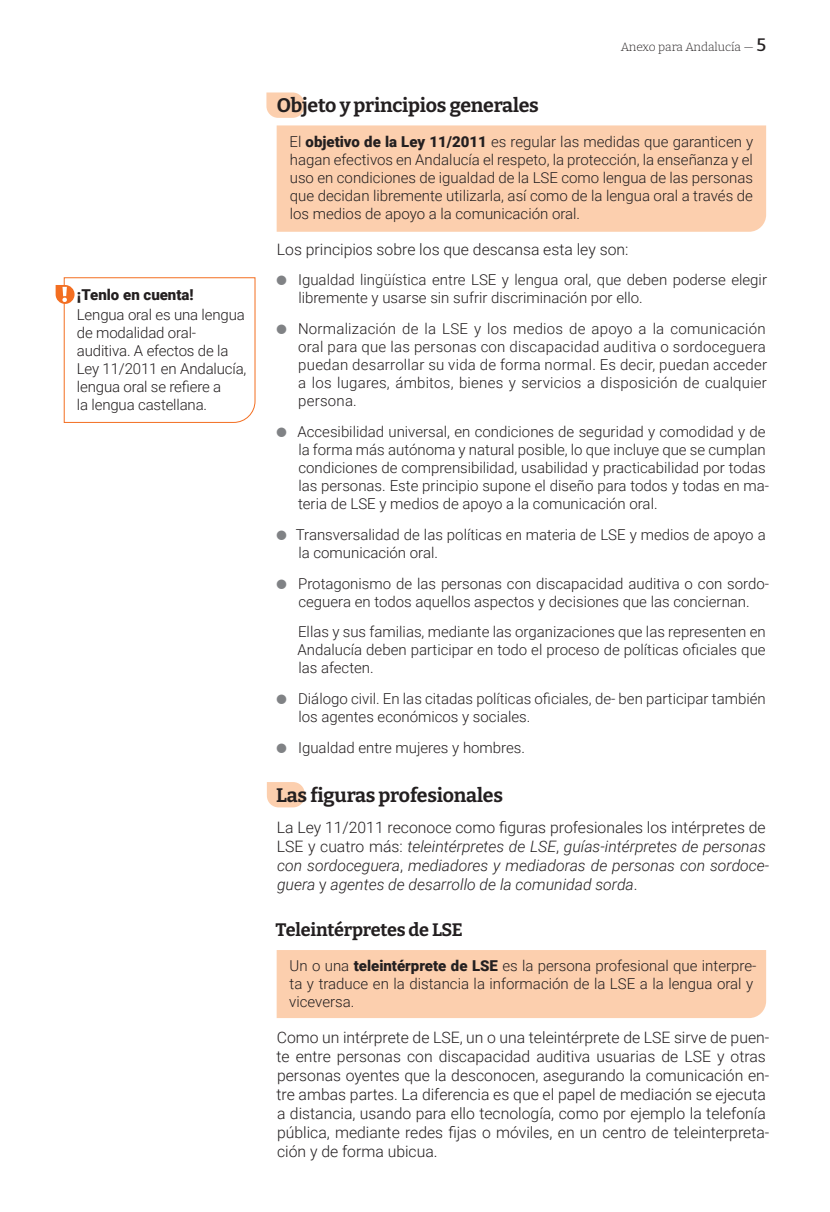
<style>
.page{position:relative;width:830px;height:1212px;background:#fff}
.page>*{position:absolute;margin:0;border:0;box-sizing:border-box;transform-origin:0 0}
.t1{font:700 19.5px "Bitter";letter-spacing:-.01em;color:#231f20}
.t2{font:700 18px "Bitter";letter-spacing:-.01em;color:#231f20}
.t3{font:300 15.75px/18.9px "Roboto";color:#231f20}
.t4{font:italic 300 15.75px/18.9px "Roboto";color:#231f20}
.t5{font:300 15px/18px "Roboto";color:#231f20}
.t6{font:900 15px "Roboto";color:#231f20}
.t7{font:300 12px "Bitter";letter-spacing:-.015em;color:#231f20}
.s1{font-weight:500;font-size:18px}
.s2{font-weight:900}
.s3{color:#808285}
.s4{font-style:normal}
</style>
<div class="page">
<svg style="left:56px;top:277px;width:199px;height:146px"></svg>
<div style="left:276px;top:125px;width:489px;height:107px;background:#fccfae"></div>
<svg style="left:266px;top:92px;width:38px;height:26px"></svg>
<svg style="left:267px;top:782px;width:37px;height:25px"></svg>
<div style="left:276px;top:950px;width:489px;height:68px;background:#fccfae"></div>
<p class="t6" style="left:77px;top:284px;width:118px">¡Tenlo en cuenta!</p>
<p class="t5" style="left:77px;top:305px;width:171px">Lengua oral es una lengua de modalidad oral&shy;auditiva. A efectos de la<br>Ley 11/2011 en Andalucía, lengua oral se refiere a<br>la lengua castellana.</p>
<p class="t7" style="left:620px;top:39px;width:147px">Anexo para Andalucía — <span class="s1">5</span></p>
<h1 class="t1" style="left:277px;top:93px;width:263px">Objeto y principios generales</h1>
<p class="t5" style="left:289px;top:132px;width:465px;text-align:justify">El <span class="s2">objetivo de la Ley 11/2011</span> es regular las medidas que garanticen y hagan efectivos en Andalucía el respeto, la protección, la enseñanza y el uso en condiciones de igualdad de la LSE como lengua de las personas que decidan libremente utilizarla, así como de la lengua oral a través de los medios de apoyo a la comunicación oral.</p>
<p class="t3" style="left:277px;top:239px;width:353px">Los principios sobre los que descansa esta ley son:</p>
<p class="t5" style="left:298px;top:271px;width:470px;text-indent:-23px"><span class="s3">●</span> Igualdad lingüística entre LSE y lengua oral, que deben poderse elegir libremente y usarse sin sufrir discriminación por ello.</p>
<p class="t5" style="left:298px;top:319px;width:470px;text-align:justify;text-indent:-23px"><span class="s3">●</span> Normalización de la LSE y los medios de apoyo a la comunicación oral para que las personas con discapacidad auditiva o sordoceguera puedan desarrollar su vida de forma normal. Es decir, puedan acceder a los lugares, ámbitos, bienes y servicios a disposición de cualquier persona.</p>
<p class="t5" style="left:298px;top:422px;width:472px;text-indent:-23px"><span class="s3">●</span> Accesibilidad universal, en condiciones de seguridad y comodidad y de la forma más autónoma y natural posible, lo que incluye que se cumplan condiciones de comprensibilidad, usabilidad y practicabilidad por todas las personas. Este principio supone el diseño para todos y todas en ma&shy;teria de LSE y medios de apoyo a la comunicación oral.</p>
<p class="t5" style="left:298px;top:525px;width:468px;text-indent:-23px"><span class="s3">●</span> Transversalidad de las políticas en materia de LSE y medios de apoyo a la comunicación oral.</p>
<p class="t5" style="left:275px;top:574px;width:495px;text-align:center"><span class="s3">●</span> Protagonismo de las personas con discapacidad auditiva o con sordo&shy;ceguera en todos aquellos aspectos y decisiones que las conciernan.</p>
<p class="t5" style="left:297px;top:622px;width:469px;text-align:justify">Ellas y sus familias, mediante las organizaciones que las representen en Andalucía deben participar en todo el proceso de políticas oficiales que las afecten.</p>
<p class="t5" style="left:298px;top:689px;width:468px;text-indent:-23px"><span class="s3">●</span> Diálogo civil. En las citadas políticas oficiales, de- ben participar también los agentes económicos y sociales.</p>
<p class="t5" style="left:275px;top:738px;width:251px"><span class="s3">●</span> Igualdad entre mujeres y hombres.</p>
<h1 class="t1" style="left:276px;top:782px;width:228px">Las figuras profesionales</h1>
<p class="t4" style="left:277px;top:818px;width:493px"><span class="s4">La Ley 11/2011 reconoce como figuras profesionales los intérpretes de LSE y cuatro más:</span> teleintérpretes de LSE<span class="s4">,</span> guías-intérpretes de personas con sordoceguera<span class="s4">,</span> mediadores y mediadoras de personas con sordoce&shy;guera <span class="s4">y</span> agentes de desarrollo de la comunidad sorda<span class="s4">.</span></p>
<p class="t2" style="left:275px;top:918px;width:188px">Teleintérpretes de LSE</p>
<p class="t5" style="left:289px;top:956px;width:468px">Un o una <span class="s2">teleintérprete de LSE</span> es la persona profesional que interpre&shy;ta y traduce en la distancia la información de la LSE a la lengua oral y viceversa.</p>
<p class="t3" style="left:276px;top:1027px;width:494px">Como un intérprete de LSE, un o una teleintérprete de LSE sirve de puen&shy;te entre personas con discapacidad auditiva usuarias de LSE y otras personas oyentes que la desconocen, asegurando la comunicación en&shy;tre ambas partes. La diferencia es que el papel de mediación se ejecuta a distancia, usando para ello tecnología, como por ejemplo la telefonía pública, mediante redes fijas o móviles, en un centro de teleinterpreta&shy;ción y de forma ubicua.</p>
</div>
